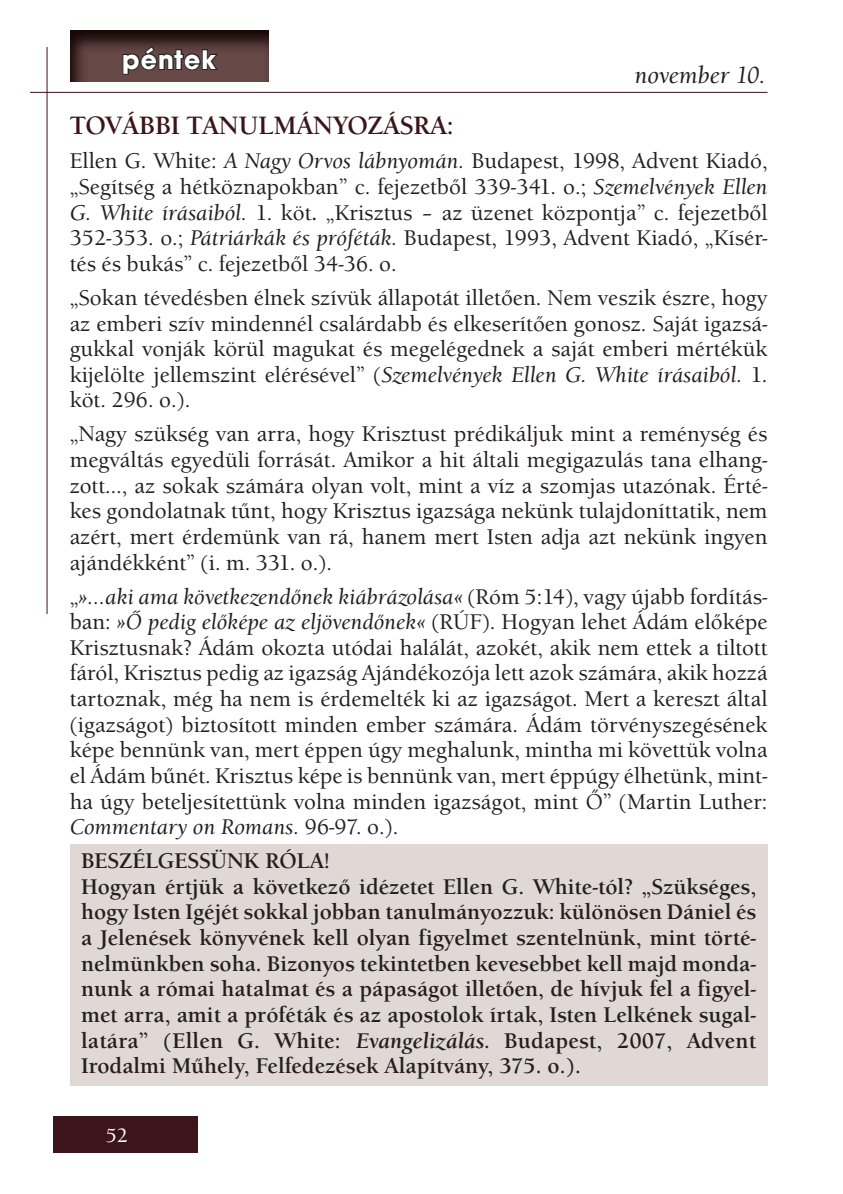
<style>
.page{position:relative;width:843px;height:1194px;background:#fff}
.page>*{position:absolute;margin:0;border:0;box-sizing:border-box;transform-origin:0 0}
.t1{font:700 28px "Avant Gar Got Itc TEE";letter-spacing:.04em;color:#fff}
.t2{font:700 26px "Berkeley Old Sty Itc TEE";color:#3b1519}
.t3{font:italic 500 24px "Berkeley Old Sty Itc TEE";color:#231f20}
.t4{font:500 22px/25.6px "Berkeley Old Sty Itc TEE";color:#231f20;text-align:justify}
.t5{font:700 22px/25.6px "Berkeley Old Sty Itc TEE";color:#231f20}
.t6{font:500 20px "Berkeley Old Sty Itc TEE";color:#fff}
.s1{font-style:italic}
.s2{font-weight:700}
</style>
<div class="page">
<div style="left:53px;top:1116px;width:144px;height:37px;background:#3b1519"></div>
<hr style="left:30px;top:92px;width:737px;height:1px;background:#3b1519">
<hr style="left:47px;top:47px;width:1px;height:567px;background:#3b1519">
<svg style="left:70px;top:30px;width:199px;height:52px;background:#4b3230"></svg>
<div style="left:70px;top:844px;width:697px;height:242px;background:#e1d8d5"></div>
<svg style="left:122px;top:45px;width:98px;height:30px;background:#4d3837"></svg>
<p class="t1" style="left:122px;top:42px;width:95px">péntek</p>
<p class="t2" style="left:70px;top:110px;width:385px">TOVÁBBI TANULMÁNYOZÁSRA:</p>
<p class="t4" style="left:70px;top:148px;width:699px">Ellen G. White: <span class="s1">A Nagy Orvos lábnyomán.</span> Budapest, 1998, Advent Kiadó, „Segítség a hétköznapokban” c. fejezetből 339-341. o.; <span class="s1">Szemelvények Ellen G. White írásaiból.</span> 1. köt<span class="s2">.</span> „Krisztus – az üzenet központja” c. fejezetből 352-353. o.; <span class="s1">Pátriárkák és próféták.</span> Budapest, 1993, Advent Kiadó, „Kísér&shy;tés és bukás” c. fejezetből 34-36. o.</p>
<p class="t4" style="left:70px;top:285px;width:699px">„Sokan tévedésben élnek szívük állapotát illetően. Nem veszik észre, hogy az emberi szív mindennél csalárdabb és elkeserítően gonosz. Saját igazsá&shy;gukkal vonják körül magukat és megelégednek a saját emberi mértékük kijelölte jellemszint elérésével” (<span class="s1">Szemelvények Ellen G. White írásaiból.</span> 1. köt. 296. o.).</p>
<p class="t4" style="left:70px;top:421px;width:699px">„Nagy szükség van arra, hogy Krisztust prédikáljuk mint a reménység és megváltás egyedüli forrását. Amikor a hit általi megigazulás tana elhang&shy;zott…, az sokak számára olyan volt, mint a víz a szomjas utazónak. Érté&shy;kes gondolatnak tűnt, hogy Krisztus igazsága nekünk tulajdoníttatik, nem azért, mert érdemünk van rá, hanem mert Isten adja azt nekünk ingyen ajándékként” (i. m. 331. o.).</p>
<p class="t4" style="left:70px;top:584px;width:699px">„<span class="s1">»…aki ama következendőnek kiábrázolása«</span> (Róm 5:14), vagy újabb fordítás&shy;ban: <span class="s1">»Ő pedig előképe az eljövendőnek«</span> (RÚF). Hogyan lehet Ádám előképe Krisztusnak? Ádám okozta utódai halálát, azokét, akik nem ettek a tiltott fáról, Krisztus pedig az igazság Ajándékozója lett azok számára, akik hozzá tartoznak, még ha nem is érdemelték ki az igazságot. Mert a kereszt által (igazságot) biztosított minden ember számára. Ádám törvényszegésének képe bennünk van, mert éppen úgy meghalunk, mintha mi követtük volna el Ádám bűnét. Krisztus képe is bennünk van, mert éppúgy élhetünk, mint&shy;ha úgy beteljesítettünk volna minden igazságot, mint Ő” (Martin Luther:<br><span class="s1">Commentary on Romans.</span> 96-97. o.).</p>
<p class="t5" style="left:81px;top:848px;width:676px">BESZÉLGESSÜNK RÓLA!<br>Hogyan értjük a következő idézetet Ellen G. White-tól? „Szükséges, hogy Isten Igéjét sokkal jobban tanulmányozzuk: különösen Dániel és a Jelenések könyvének kell olyan figyelmet szentelnünk, mint törté&shy;nelmünkben soha. Bizonyos tekintetben kevesebbet kell majd monda&shy;nunk a római hatalmat és a pápaságot illetően, de hívjuk fel a figyel&shy;met arra, amit a próféták és az apostolok írtak, Isten Lelkének sugal&shy;latára” (Ellen G. White: <span class="s1">Evangelizálás.</span> Budapest, 2007, Advent Irodalmi Műhely, Felfedezések Alapítvány, 375. o.).</p>
<p class="t3" style="left:634px;top:61px;width:133px">november 10.</p>
<p class="t6" style="left:106px;top:1124px;width:24px">52</p>
</div>
